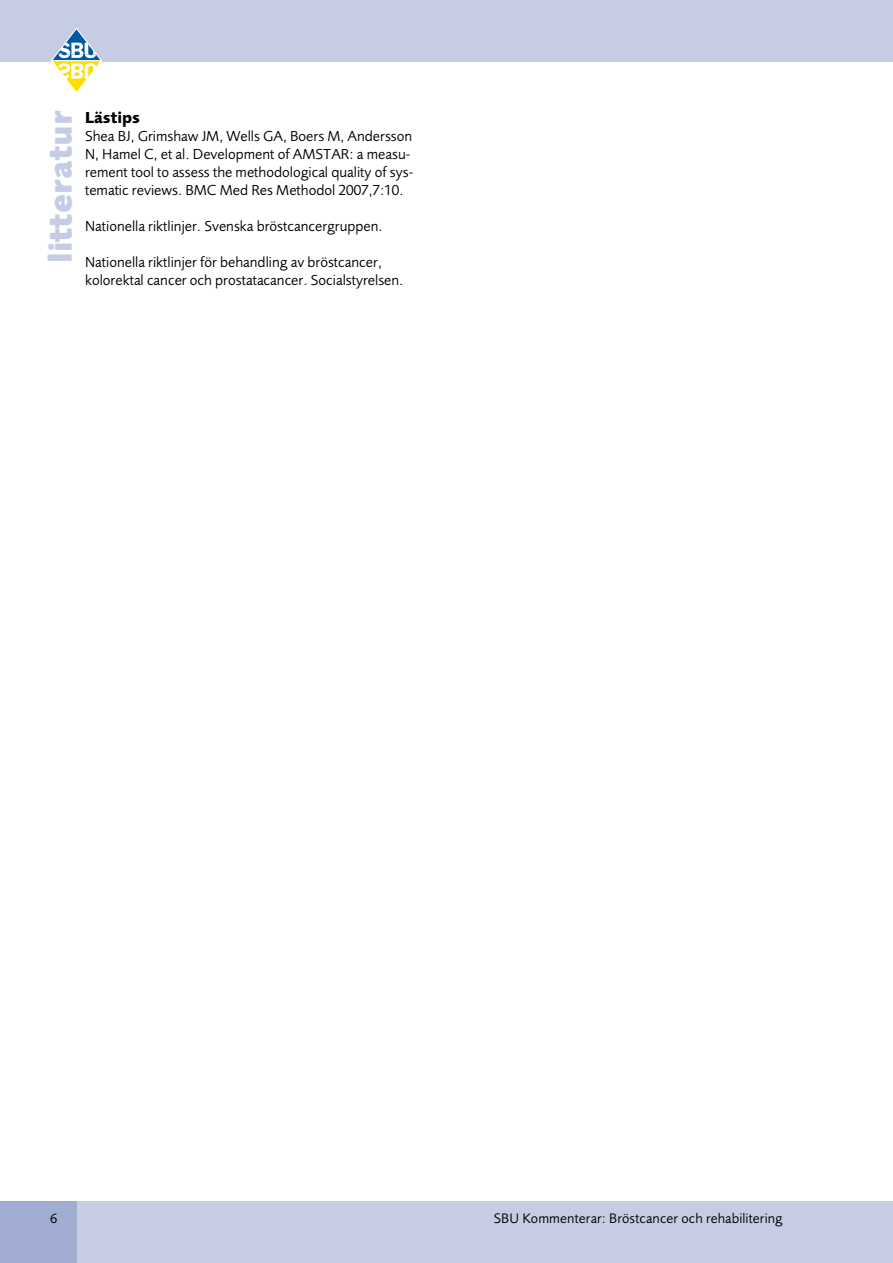
<style>
.page{position:relative;width:893px;height:1263px;background:#fff}
.page>*{position:absolute;margin:0;border:0;box-sizing:border-box;transform-origin:0 0}
.t1{font:800 33px "Foundry Sans";color:#c6cce4}
.t2{font:700 16.5px "Foundry Sans";color:#000}
.t3{font:15px/18px "Foundry Sans";color:#000}
.t4{font:14.25px "Foundry Sans";letter-spacing:.01em;color:#000}
</style>
<div class="page">
<div style="left:0;top:1202px;width:893px;height:61px;background:#c6cce4"></div>
<div style="left:0;top:1202px;width:77px;height:61px;background:#a0acd2"></div>
<div style="left:0;top:0;width:893px;height:62px;background:#c6cce4"></div>
<svg style="left:51px;top:28px;width:51px;height:64px"></svg>
<h1 class="t1" style="left:41px;top:263px;width:154px;rotate:-90deg">litteratur</h1>
<p class="t2" style="left:85px;top:108px;width:56px">Lästips</p>
<p class="t3" style="left:85px;top:127px;width:330px">Shea BJ, Grimshaw JM, Wells GA, Boers M, Andersson N, Hamel C, et al. Development of AMSTAR: a measu&shy;rement tool to assess the methodological quality of sys&shy;tematic reviews. BMC Med Res Methodol 2007,7:10.</p>
<p class="t3" style="left:85px;top:217px;width:299px">Nationella riktlinjer. Svenska bröstcancergruppen.</p>
<p class="t3" style="left:85px;top:253px;width:320px">Nationella riktlinjer för behandling av bröstcancer, kolorektal cancer och prostatacancer. Socialstyrelsen.</p>
<p class="t4" style="left:50px;top:1210px;width:9px">6</p>
<p class="t4" style="left:494px;top:1210px;width:290px">SBU Kommenterar: Bröstcancer och rehabilitering</p>
</div>
